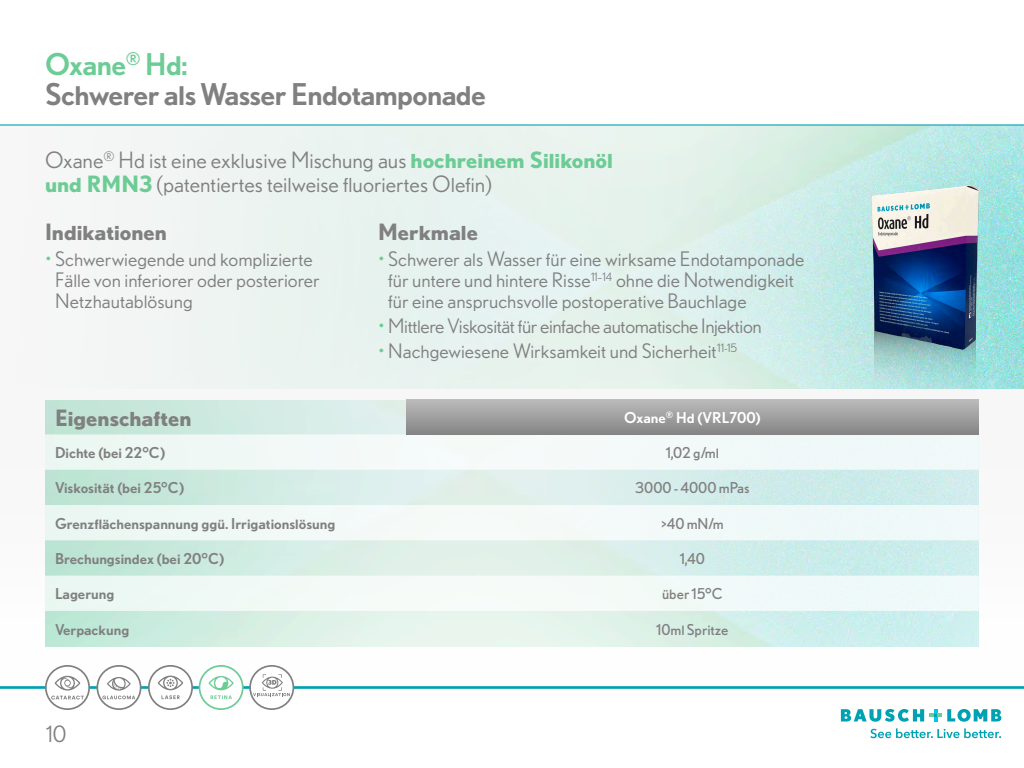
<style>
.page{position:relative;width:1024px;height:768px;background:#fff}
.page>*{position:absolute;margin:0;border:0;box-sizing:border-box;transform-origin:0 0}
.t1{font:500 30px/30.4px "Nobel BL";letter-spacing:-.02em;color:#808080}
.t2{font:22.5px/24px "Nobel BL";color:#808080}
.t3{font:700 22.5px "Nobel BL";color:#808080}
.t4{font:20px/21px "Nobel BL";color:#808080}
.t5{font:20px "Nobel BL";letter-spacing:-.02em;color:#808080}
.t6{font:500 15px "Nobel BL";color:#808080}
.t7{font:15px "Nobel BL";color:#808080}
.t8{font:500 15px "Nobel BL";color:#fff}
.s1{color:#6dcc95}
.s2{font-weight:700;color:#6dcc95}
</style>
<div class="page">
<svg style="left:45px;top:399px;width:934px;height:287px"></svg>
<img style="left:80px;top:126px;width:944px;height:263px">
<hr style="left:0;top:124px;width:1024px;height:2px;background:#00a1b2">
<svg style="left:874px;top:367px;width:102px;height:33px"></svg>
<img style="left:861px;top:171px;width:133px;height:196px">
<svg style="left:45px;top:434px;width:934px;height:177px;fill:#edf8f5"></svg>
<div style="left:406px;top:400px;width:573px;height:34px;background:linear-gradient(to bottom,#bababa,#878787)"></div>
<svg style="left:841px;top:709px;width:83px;height:13px"></svg>
<svg style="left:930px;top:709px;width:71px;height:13px"></svg>
<svg style="left:870px;top:728px;width:131px;height:10px"></svg>
<hr style="left:0;top:686px;width:1024px;height:3px;background:#00a1b2">
<div style="left:199px;top:666px;width:44px;height:43px;background:#fff;border-radius:50%"></div>
<div style="left:199px;top:665px;width:45px;height:45px;border:2px solid #6dcc95;border-radius:50%"></div>
<svg style="left:209px;top:676px;width:25px;height:23px"></svg>
<svg style="left:97px;top:666px;width:44px;height:43px"></svg>
<div style="left:96px;top:665px;width:45px;height:45px;border:2px solid #808080;border-radius:50%"></div>
<svg style="left:102px;top:677px;width:33px;height:22px"></svg>
<svg style="left:46px;top:666px;width:43px;height:43px"></svg>
<div style="left:45px;top:665px;width:45px;height:45px;border:2px solid #808080;border-radius:50%"></div>
<svg style="left:51px;top:676px;width:33px;height:24px"></svg>
<div style="left:149px;top:666px;width:43px;height:43px;background:#fff;border-radius:50%"></div>
<div style="left:148px;top:665px;width:45px;height:45px;border:2px solid #808080;border-radius:50%"></div>
<svg style="left:158px;top:676px;width:25px;height:23px"></svg>
<div style="left:250px;top:666px;width:43px;height:43px;background:#fff;border-radius:50%"></div>
<div style="left:249px;top:665px;width:45px;height:45px;border:2px solid #808080;border-radius:50%"></div>
<svg style="left:253px;top:674px;width:37px;height:22px"></svg>
<h1 class="t1" style="left:45px;top:48px;width:443px"><span class="s1">Oxane</span><sup>®</sup> <span class="s1">Hd:<br></span>Schwerer als Wasser Endotamponade</h1>
<p class="t2" style="left:45px;top:148px;width:569px">Oxane<sup>®</sup> Hd ist eine exklusive Mischung aus <span class="s2">hochreinem Silikonöl und RMN3</span> (patentiertes teilweise fluoriertes Olefin)</p>
<p class="t3" style="left:45px;top:219px;width:123px">Indikationen</p>
<p class="t4" style="left:55px;top:249px;width:266px;text-indent:-10px"><span class="s1">•</span> Schwerwiegende und komplizierte<br>Fälle von inferiorer oder posteriorer<br>Netzhautablösung</p>
<p class="t3" style="left:378px;top:219px;width:102px">Merkmale</p>
<p class="t4" style="left:388px;top:249px;width:418px;text-indent:-10px"><span class="s1">•</span> Schwerer als Wasser für eine wirksame Endotamponade für untere und hintere Risse <sup>11–14</sup> ohne die Notwendigkeit für eine anspruchsvolle postoperative Bauchlage</p>
<p class="t5" style="left:378px;top:315px;width:385px"><span class="s1">•</span> Mittlere Viskosität für einfache automatische Injektion</p>
<p class="t4" style="left:378px;top:341px;width:361px"><span class="s1">•</span> Nachgewiesene Wirksamkeit und Sicherheit <sup>11-15</sup></p>
<p class="t3" style="left:55px;top:405px;width:138px">Eigenschaften</p>
<p class="t8" style="left:624px;top:409px;width:138px">Oxane<sup>®</sup> Hd (VRL700)</p>
<p class="t6" style="left:55px;top:444px;width:112px">Dichte (bei 22°C)</p>
<p class="t7" style="left:666px;top:444px;width:55px">1,02 g/ml</p>
<p class="t6" style="left:55px;top:479px;width:131px">Viskosität (bei 25°C)</p>
<p class="t7" style="left:635px;top:479px;width:116px">3000 - 4000 mPas</p>
<p class="t6" style="left:55px;top:515px;width:282px">Grenzflächenspannung ggü. Irrigationslösung</p>
<p class="t7" style="left:661px;top:515px;width:64px">&gt;40 mN/m</p>
<p class="t6" style="left:55px;top:550px;width:171px">Brechungsindex (bei 20°C)</p>
<p class="t7" style="left:680px;top:550px;width:27px">1,40</p>
<p class="t6" style="left:55px;top:585px;width:61px">Lagerung</p>
<p class="t7" style="left:662px;top:585px;width:62px">über 15°C</p>
<p class="t6" style="left:55px;top:620px;width:76px">Verpackung</p>
<p class="t7" style="left:656px;top:621px;width:74px">10ml Spritze</p>
<p class="t2" style="left:46px;top:721px;width:22px">10</p>
</div>
